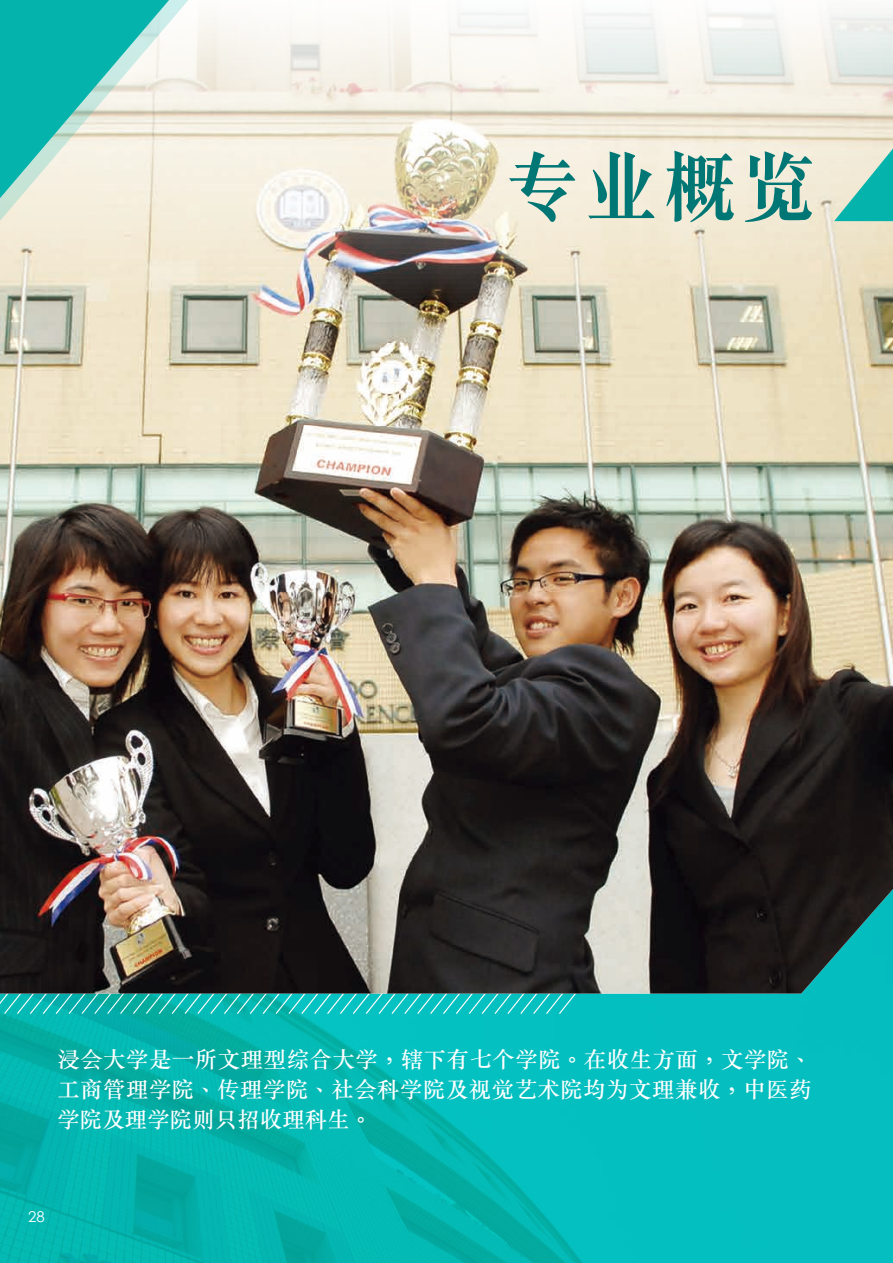
<style>
.page{position:relative;width:893px;height:1263px;background:#fff}
.page>*{position:absolute;margin:0;border:0;box-sizing:border-box;transform-origin:0 0}
.t1{font:700 79.05px "M Sung HKS";color:#007775;scale:.95 1}
.t2{font:500 22.5px/30px "M Sung HKS";letter-spacing:.02em;color:#fff;text-align:justify}
.t3{font:15px "Century Gothic";color:#fff}
</style>
<div class="page">
<img style="left:0;top:993px;width:893px;height:270px">
<img style="left:0;top:13px;width:893px;height:980px">
<svg style="left:834px;top:21px;width:59px;height:200px;background:#c1ded3"></svg>
<svg style="left:0;top:0;width:210px;height:236px;background:#9cd9ce"></svg>
<h1 class="t1" style="left:504px;top:132px;width:329px">專業概覽</h1>
<p class="t2" style="left:57px;top:1044px;width:756px">浸會大學是一所文理型綜合大學，轄下有七個學院。在收生方面，文學院、工商管理學院、傳理學院、社會科學院及視覺藝術院均為文理兼收，中醫藥學院及理學院則只招收理科生。</p>
<p class="t3" style="left:28px;top:1207px;width:18px">28</p>
</div>
